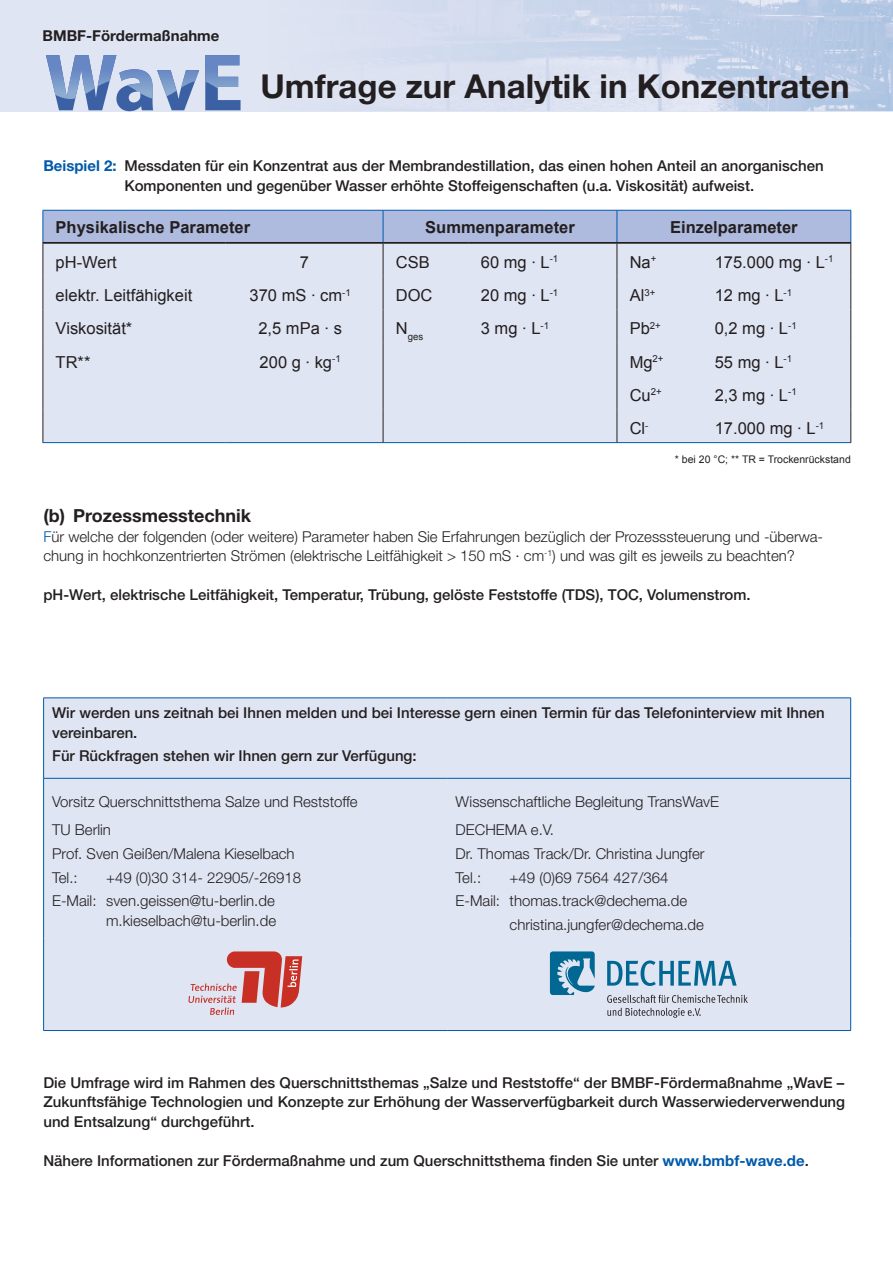
<style>
.page{position:relative;width:893px;height:1263px;background:#fff}
.page>*{position:absolute;margin:0;border:0;box-sizing:border-box;transform-origin:0 0}
.t1{font:700 33px "Helvetica Neue";color:#231f20}
.t2{font:700 18px "Helvetica Neue";color:#231f20}
.t3{font:16.5px "Arial";color:#231f20}
.t4{font:700 16.5px "Arial";color:#231f20}
.t5{font:500 15px/19.5px "Helvetica Neue";color:#231f20}
.t6{font:300 15px/23.7px "Helvetica Neue";color:#231f20}
.t7{font:700 15px "Helvetica Neue";color:#231f20}
.t8{font:10.5px "Arial";color:#231f20}
.t9{font:9.6px "Arial";color:#231f20}
.s1{font-weight:700;color:#015aaa}
.s2{color:#015aaa}
</style>
<div class="page">
<div style="left:44px;top:211px;width:807px;height:31px;background:#aebade"></div>
<div style="left:44px;top:244px;width:806px;height:198px;background:#e0e5f3"></div>
<svg style="left:43px;top:443px;width:808px;height:1px"></svg>
<hr style="left:43px;top:210px;width:183px;height:1px;background:#015aaa">
<hr style="left:43px;top:210px;width:1px;height:32px;background:#015aaa">
<hr style="left:226px;top:210px;width:157px;height:1px;background:#015aaa">
<hr style="left:383px;top:210px;width:85px;height:1px;background:#015aaa">
<hr style="left:383px;top:210px;width:1px;height:32px;background:#015aaa">
<hr style="left:468px;top:210px;width:149px;height:1px;background:#015aaa">
<hr style="left:617px;top:210px;width:85px;height:1px;background:#015aaa">
<hr style="left:617px;top:210px;width:1px;height:32px;background:#015aaa">
<hr style="left:702px;top:210px;width:149px;height:1px;background:#015aaa">
<hr style="left:851px;top:210px;width:1px;height:32px;background:#015aaa">
<hr style="left:43px;top:442px;width:183px;height:1px;background:#015aaa">
<hr style="left:226px;top:442px;width:157px;height:1px;background:#015aaa">
<hr style="left:383px;top:442px;width:85px;height:1px;background:#015aaa">
<hr style="left:468px;top:442px;width:149px;height:1px;background:#015aaa">
<hr style="left:617px;top:442px;width:85px;height:1px;background:#015aaa">
<hr style="left:702px;top:442px;width:149px;height:1px;background:#015aaa">
<hr style="left:43px;top:243px;width:1px;height:33px;background:#231f20">
<hr style="left:383px;top:243px;width:1px;height:33px;background:#231f20">
<hr style="left:617px;top:243px;width:1px;height:33px;background:#231f20">
<hr style="left:43px;top:242px;width:183px;height:1px;background:#231f20">
<hr style="left:43px;top:243px;width:183px;height:1px;background:#231f20">
<hr style="left:226px;top:242px;width:157px;height:1px;background:#231f20">
<hr style="left:226px;top:243px;width:157px;height:1px;background:#231f20">
<hr style="left:383px;top:242px;width:85px;height:1px;background:#231f20">
<hr style="left:383px;top:243px;width:85px;height:1px;background:#231f20">
<hr style="left:468px;top:242px;width:149px;height:1px;background:#231f20">
<hr style="left:468px;top:243px;width:149px;height:1px;background:#231f20">
<hr style="left:617px;top:242px;width:85px;height:1px;background:#231f20">
<hr style="left:617px;top:243px;width:85px;height:1px;background:#231f20">
<hr style="left:702px;top:242px;width:149px;height:1px;background:#231f20">
<hr style="left:702px;top:243px;width:149px;height:1px;background:#231f20">
<hr style="left:850px;top:243px;width:1px;height:33px;background:#231f20">
<hr style="left:43px;top:276px;width:1px;height:33px;background:#231f20">
<hr style="left:383px;top:276px;width:1px;height:33px;background:#231f20">
<hr style="left:617px;top:276px;width:1px;height:33px;background:#231f20">
<hr style="left:850px;top:276px;width:1px;height:33px;background:#231f20">
<hr style="left:43px;top:309px;width:1px;height:34px;background:#231f20">
<hr style="left:383px;top:309px;width:1px;height:34px;background:#231f20">
<hr style="left:617px;top:309px;width:1px;height:34px;background:#231f20">
<hr style="left:850px;top:309px;width:1px;height:34px;background:#231f20">
<hr style="left:43px;top:343px;width:1px;height:33px;background:#231f20">
<hr style="left:383px;top:343px;width:1px;height:33px;background:#231f20">
<hr style="left:617px;top:343px;width:1px;height:33px;background:#231f20">
<hr style="left:850px;top:343px;width:1px;height:33px;background:#231f20">
<hr style="left:43px;top:376px;width:1px;height:33px;background:#231f20">
<hr style="left:383px;top:376px;width:1px;height:33px;background:#231f20">
<hr style="left:617px;top:376px;width:1px;height:33px;background:#231f20">
<hr style="left:850px;top:376px;width:1px;height:33px;background:#231f20">
<hr style="left:43px;top:409px;width:1px;height:33px;background:#231f20">
<hr style="left:383px;top:409px;width:1px;height:33px;background:#231f20">
<hr style="left:617px;top:409px;width:1px;height:33px;background:#231f20">
<hr style="left:850px;top:409px;width:1px;height:33px;background:#231f20">
<div style="left:0;top:0;width:893px;height:111px;background:#e0e5f3"></div>
<img style="left:381px;top:0;width:512px;height:111px">
<svg style="left:56px;top:99px;width:133px;height:12px"></svg>
<svg style="left:205px;top:55px;width:36px;height:55px"></svg>
<img style="left:46px;top:55px;width:193px;height:44px">
<div style="left:44px;top:699px;width:806px;height:331px;background:#e0e5f3"></div>
<hr style="left:43px;top:778px;width:404px;height:1px;background:#015aaa">
<hr style="left:447px;top:778px;width:404px;height:1px;background:#015aaa">
<hr style="left:43px;top:698px;width:404px;height:1px;background:#015aaa">
<hr style="left:43px;top:698px;width:1px;height:80px;background:#015aaa">
<hr style="left:447px;top:698px;width:404px;height:1px;background:#015aaa">
<hr style="left:850px;top:698px;width:1px;height:80px;background:#015aaa">
<hr style="left:43px;top:778px;width:1px;height:161px;background:#015aaa">
<hr style="left:850px;top:778px;width:1px;height:161px;background:#015aaa">
<hr style="left:43px;top:939px;width:1px;height:91px;background:#015aaa">
<hr style="left:850px;top:939px;width:1px;height:91px;background:#015aaa">
<hr style="left:43px;top:1030px;width:404px;height:1px;background:#015aaa">
<hr style="left:447px;top:1030px;width:404px;height:1px;background:#015aaa">
<svg style="left:188px;top:951px;width:114px;height:64px;background:#d69ca1"></svg>
<svg style="left:550px;top:951px;width:45px;height:44px;background:#5295b6"></svg>
<svg style="left:607px;top:960px;width:130px;height:26px;background:#86b3cc"></svg>
<svg style="left:607px;top:995px;width:141px;height:23px;background:#c1c5d1"></svg>
<p class="t7" style="left:43px;top:27px;width:178px">BMBF-Fördermaßnahme</p>
<h1 class="t1" style="left:260px;top:66px;width:591px">Umfrage zur Analytik in Konzentraten</h1>
<p class="t5" style="left:124px;top:156px;width:701px;text-indent:-81px"><span class="s1">Beispiel 2:</span> Messdaten für ein Konzentrat aus der Membrandestillation, das einen hohen Anteil an anorganischen<br>Komponenten und gegenüber Wasser erhöhte Stoffeigenschaften (u.a. Viskosität) aufweist.</p>
<p class="t4" style="left:56px;top:218px;width:196px">Physikalische Parameter</p>
<p class="t4" style="left:425px;top:218px;width:151px">Summenparameter</p>
<p class="t4" style="left:670px;top:218px;width:129px">Einzelparameter</p>
<p class="t3" style="left:56px;top:253px;width:63px">pH-Wert</p>
<p class="t3" style="left:300px;top:253px;width:11px">7</p>
<p class="t3" style="left:396px;top:253px;width:35px">CSB</p>
<p class="t3" style="left:481px;top:253px;width:79px">60 mg ∙ L<sup>-1</sup></p>
<p class="t3" style="left:630px;top:253px;width:28px">Na<sup>+</sup></p>
<p class="t3" style="left:715px;top:253px;width:120px">175.000 mg ∙ L<sup>-1</sup></p>
<p class="t3" style="left:56px;top:286px;width:138px">elektr. Leitfähigkeit</p>
<p class="t3" style="left:250px;top:286px;width:103px">370 mS ∙ cm<sup>-1</sup></p>
<p class="t3" style="left:396px;top:286px;width:38px">DOC</p>
<p class="t3" style="left:481px;top:286px;width:79px">20 mg ∙ L<sup>-1</sup></p>
<p class="t3" style="left:630px;top:286px;width:27px">Al<sup>3+</sup></p>
<p class="t3" style="left:715px;top:286px;width:79px">12 mg ∙ L<sup>-1</sup></p>
<p class="t3" style="left:56px;top:319px;width:78px">Viskosität*</p>
<p class="t3" style="left:258px;top:319px;width:85px">2,5 mPa ∙ s</p>
<p class="t9" style="left:396px;top:331px;width:29px"><sup>N</sup>ges</p>
<p class="t3" style="left:481px;top:319px;width:70px">3 mg ∙ L<sup>-1</sup></p>
<p class="t3" style="left:630px;top:319px;width:33px">Pb<sup>2+</sup></p>
<p class="t3" style="left:715px;top:319px;width:83px">0,2 mg ∙ L<sup>-1</sup></p>
<p class="t3" style="left:56px;top:352px;width:36px">TR**</p>
<p class="t3" style="left:260px;top:352px;width:83px">200 g ∙ kg<sup>-1</sup></p>
<p class="t3" style="left:630px;top:352px;width:35px">Mg<sup>2+</sup></p>
<p class="t3" style="left:715px;top:352px;width:79px">55 mg ∙ L<sup>-1</sup></p>
<p class="t3" style="left:630px;top:386px;width:34px">Cu<sup>2+</sup></p>
<p class="t3" style="left:715px;top:386px;width:83px">2,3 mg ∙ L<sup>-1</sup></p>
<p class="t3" style="left:630px;top:419px;width:20px">Cl<sup>-</sup></p>
<p class="t3" style="left:715px;top:419px;width:111px">17.000 mg ∙ L<sup>-1</sup></p>
<p class="t8" style="left:675px;top:453px;width:177px">* bei 20 °C; ** TR = Trockenrückstand</p>
<p class="t2" style="left:43px;top:504px;width:209px">(b) Prozessmesstechnik</p>
<p class="t6" style="left:43px;top:526px;width:781px;line-height:19.5px"><span class="s2">F</span>ür welche der folgenden (oder weitere) Parameter haben Sie Erfahrungen bezüglich der Prozesssteuerung und -überwa&shy;chung in hochkonzentrierten Strömen (elektrische Leitfähigkeit &gt; 150 mS ∙ cm<sup>-1</sup>) und was gilt es jeweils zu beachten?</p>
<p class="t5" style="left:43px;top:585px;width:709px">pH-Wert, elektrische Leitfähigkeit, Temperatur, Trübung, gelöste Feststoffe (TDS), TOC, Volumenstrom.</p>
<p class="t5" style="left:52px;top:703px;width:774px">Wir werden uns zeitnah bei Ihnen melden und bei Interesse gern einen Termin für das Telefoninterview mit Ihnen vereinbaren.</p>
<p class="t5" style="left:52px;top:746px;width:366px">Für Rückfragen stehen wir Ihnen gern zur Verfügung:</p>
<p class="t6" style="left:52px;top:787px;width:307px;line-height:28px">Vorsitz Querschnittsthema Salze und Reststoffe<br>TU Berlin</p>
<p class="t6" style="left:52px;top:841px;width:244px">Prof. Sven Geißen/Malena Kieselbach<br>Tel.:</p>
<p class="t6" style="left:456px;top:787px;width:265px;line-height:28px">Wissenschaftliche Begleitung TransWavE<br>DECHEMA e.V.</p>
<p class="t6" style="left:456px;top:841px;width:250px">Dr. Thomas Track/Dr. Christina Jungfer<br>Tel.:</p>
<p class="t6" style="left:510px;top:865px;width:160px">+49 (0)69 7564 427/364</p>
<p class="t6" style="left:456px;top:889px;width:233px">E-Mail: thomas.track@dechema.de</p>
<p class="t6" style="left:510px;top:913px;width:196px">christina.jungfer@dechema.de</p>
<p class="t6" style="left:52px;top:865px;width:250px;text-indent:54px">+49 (0)30 314- 22905/-26918<br>E-Mail: sven.geissen@tu-berlin.de</p>
<p class="t6" style="left:106px;top:908px;width:172px">m.kieselbach@tu-berlin.de</p>
<p class="t5" style="left:43px;top:1072px;width:803px;text-align:justify">Die Umfrage wird im Rahmen des Querschnittsthemas „Salze und Reststoffe“ der BMBF-Fördermaßnahme „WavE – Zukunftsfähige Technologien und Konzepte zur Erhöhung der Wasserverfügbarkeit durch Wasserwiederverwendung und Entsalzung“ durchgeführt.</p>
<p class="t5" style="left:43px;top:1150px;width:767px">Nähere Informationen zur Fördermaßnahme und zum Querschnittsthema finden Sie unter <span class="s1">www.bmbf-wave.de</span>.</p>
</div>
